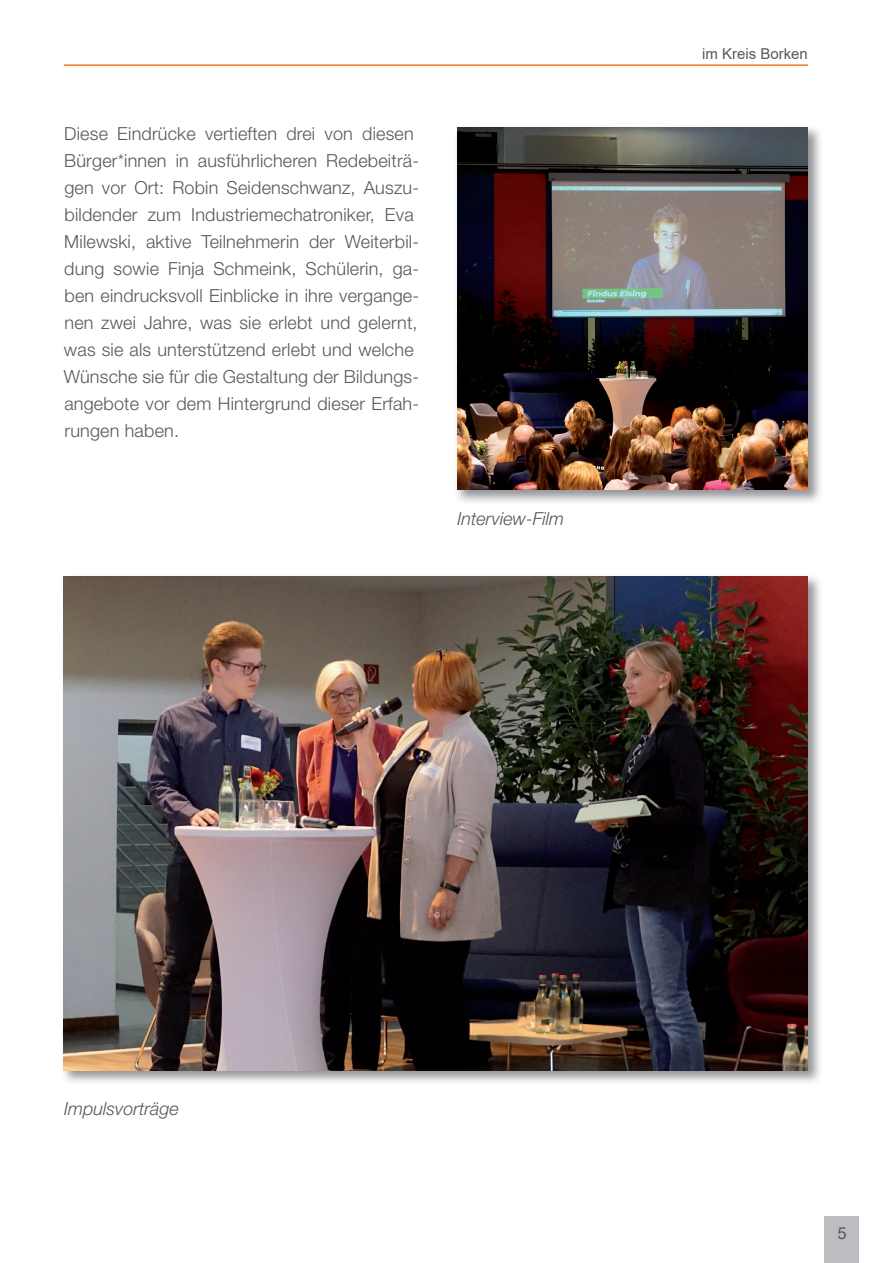
<style>
.page{position:relative;width:893px;height:1263px;background:#fff}
.page>*{position:absolute;margin:0;border:0;box-sizing:border-box;transform-origin:0 0}
.t1{font:300 18px/27px "Helvetica Neue LT Std";letter-spacing:.01em;color:#57585a}
.t2{font:italic 300 18px "Helvetica Neue LT Std";color:#57585a}
.t3{font:16.5px "Arial";color:#57585a}
.t4{font:15px "Arial";color:#57585a}
</style>
<div class="page">
<div style="left:825px;top:1216px;width:34px;height:47px;background:#bcbdc0"></div>
<hr style="left:64px;top:64px;width:744px;height:2px;background:#f47721">
<img style="left:63px;top:576px;width:757px;height:506px">
<img style="left:64px;top:577px;width:744px;height:493px">
<img style="left:457px;top:127px;width:363px;height:375px">
<img style="left:457px;top:128px;width:351px;height:362px">
<p class="t1" style="left:64px;top:120px;width:357px">Diese Eindrücke vertieften drei von diesen Bürger*innen in ausführlicheren Redebeiträ&shy;gen vor Ort: Robin Seidenschwanz, Auszu&shy;bildender zum Industriemechatroniker, Eva Milewski, aktive Teilnehmerin der Weiterbil&shy;dung sowie Finja Schmeink, Schülerin, ga&shy;ben eindrucksvoll Einblicke in ihre vergange&shy;nen zwei Jahre, was sie erlebt und gelernt, was sie als unterstützend erlebt und welche Wünsche sie für die Gestaltung der Bildungs&shy;angebote vor dem Hintergrund dieser Erfah&shy;rungen haben.</p>
<p class="t2" style="left:458px;top:508px;width:108px">Interview-Film</p>
<p class="t4" style="left:702px;top:43px;width:107px">im Kreis Borken</p>
<p class="t2" style="left:64px;top:1098px;width:116px">Impulsvorträge</p>
<p class="t3" style="left:837px;top:1222px;width:11px">5</p>
</div>
